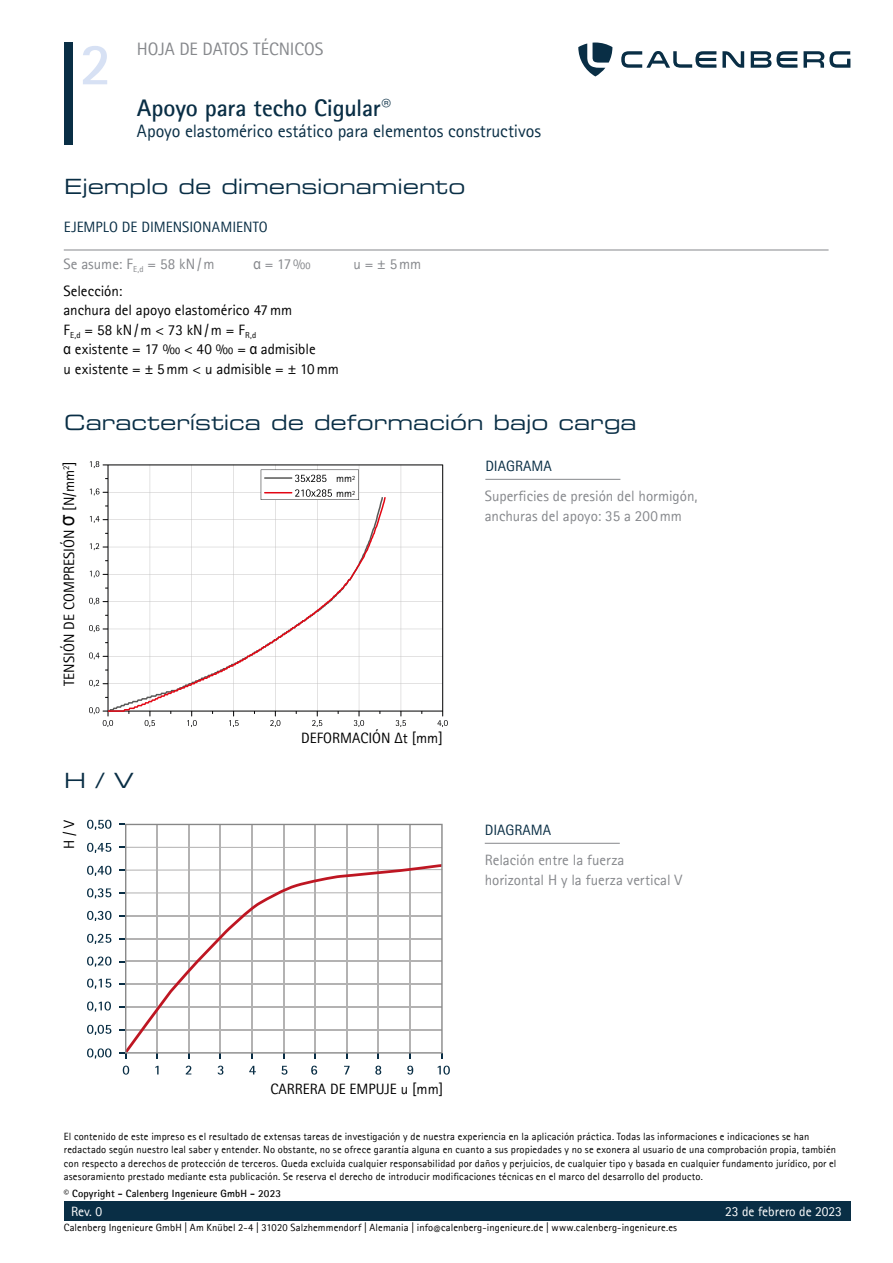
<style>
.page{position:relative;width:893px;height:1263px;background:#fff}
.page>*{position:absolute;margin:0;border:0;box-sizing:border-box;transform-origin:0 0}
.t1{font:700 59.55px "Rotis Sans Serif Pro";color:#d7e1f4}
.t2{font:700 24px "Rotis Sans Serif Pro";letter-spacing:-.01em;color:#092e45}
.t3{font:21px "Eurostile LT Pro Ex 2";color:#092e45}
.t4{font:18px "Rotis Sans Serif Pro";letter-spacing:-.005em;color:#092e45}
.t5{font:18px "Rotis Sans Serif Pro";letter-spacing:-.005em;color:#86888c}
.t6{font:15px/19.5px "Rotis Sans Serif Pro";color:#000}
.t7{font:15px/19.5px "Rotis Sans Serif Pro";color:#86888c}
.t8{font:15px "Rotis Sans Serif Pro";color:#092e45}
.t9{font:13.5px "Rotis Sans Serif Pro";color:#fff}
.t10{font:10.8px "Rotis Sans Serif Pro";color:#000}
.t11{font:10.5px/13.5px "Rotis Sans Serif Pro";letter-spacing:.015em;color:#000}
.t12{font:700 10.5px "Rotis Sans Serif Pro";letter-spacing:.01em;color:#000}
.s1{font-family:"Univers LT Pro";font-weight:300;font-stretch:condensed}
.s2{font-family:"Arial Narrow"}
.s3{font-family:"Arial Narrow";font-size:21px}
.s4{font-size:9px}
</style>
<div class="page">
<div style="left:64px;top:43px;width:8px;height:102px;background:#092e45"></div>
<svg style="left:621px;top:51px;width:229px;height:17px"></svg>
<svg style="left:578px;top:43px;width:34px;height:33px"></svg>
<hr style="left:64px;top:250px;width:765px;height:1px;background:#86888c">
<svg style="left:103px;top:720px;width:10px;height:7px"></svg>
<svg style="left:145px;top:720px;width:10px;height:7px"></svg>
<svg style="left:187px;top:720px;width:10px;height:7px"></svg>
<svg style="left:229px;top:720px;width:10px;height:7px"></svg>
<svg style="left:270px;top:720px;width:10px;height:7px"></svg>
<svg style="left:312px;top:720px;width:10px;height:7px"></svg>
<svg style="left:354px;top:720px;width:10px;height:7px"></svg>
<svg style="left:396px;top:720px;width:10px;height:7px"></svg>
<svg style="left:437px;top:720px;width:11px;height:7px"></svg>
<svg style="left:89px;top:707px;width:10px;height:7px"></svg>
<svg style="left:89px;top:680px;width:10px;height:7px"></svg>
<svg style="left:89px;top:652px;width:11px;height:7px"></svg>
<svg style="left:89px;top:625px;width:10px;height:7px"></svg>
<svg style="left:89px;top:598px;width:10px;height:7px"></svg>
<svg style="left:90px;top:570px;width:9px;height:7px"></svg>
<svg style="left:90px;top:543px;width:9px;height:7px"></svg>
<svg style="left:90px;top:516px;width:10px;height:7px"></svg>
<svg style="left:90px;top:488px;width:9px;height:7px"></svg>
<svg style="left:90px;top:461px;width:9px;height:7px"></svg>
<svg style="left:103px;top:464px;width:340px;height:252px"></svg>
<svg style="left:108px;top:497px;width:278px;height:214px"></svg>
<svg style="left:261px;top:470px;width:98px;height:30px"></svg>
<hr style="left:485px;top:479px;width:135px;height:1px;background:#86888c">
<svg style="left:120px;top:1052px;width:6px;height:7px"></svg>
<svg style="left:251px;top:1053px;width:2px;height:6px"></svg>
<svg style="left:314px;top:1053px;width:2px;height:6px"></svg>
<svg style="left:441px;top:1053px;width:2px;height:6px"></svg>
<svg style="left:123px;top:1066px;width:6px;height:9px"></svg>
<svg style="left:155px;top:1066px;width:4px;height:8px"></svg>
<svg style="left:186px;top:1066px;width:5px;height:8px"></svg>
<svg style="left:218px;top:1066px;width:5px;height:9px"></svg>
<svg style="left:249px;top:1066px;width:7px;height:8px"></svg>
<svg style="left:281px;top:1066px;width:6px;height:9px"></svg>
<svg style="left:311px;top:1066px;width:6px;height:9px"></svg>
<svg style="left:344px;top:1066px;width:6px;height:8px"></svg>
<svg style="left:375px;top:1066px;width:6px;height:9px"></svg>
<svg style="left:407px;top:1066px;width:6px;height:9px"></svg>
<svg style="left:438px;top:1066px;width:12px;height:9px"></svg>
<svg style="left:87px;top:1048px;width:24px;height:10px"></svg>
<svg style="left:87px;top:1025px;width:24px;height:10px"></svg>
<svg style="left:87px;top:1001px;width:24px;height:11px"></svg>
<svg style="left:87px;top:978px;width:24px;height:11px"></svg>
<svg style="left:87px;top:956px;width:24px;height:11px"></svg>
<svg style="left:87px;top:934px;width:24px;height:10px"></svg>
<svg style="left:87px;top:911px;width:24px;height:10px"></svg>
<svg style="left:87px;top:888px;width:24px;height:10px"></svg>
<svg style="left:87px;top:866px;width:24px;height:10px"></svg>
<svg style="left:87px;top:843px;width:24px;height:10px"></svg>
<svg style="left:87px;top:820px;width:24px;height:10px"></svg>
<svg style="left:125px;top:824px;width:318px;height:229px"></svg>
<hr style="left:485px;top:843px;width:135px;height:1px;background:#86888c">
<div style="left:64px;top:1201px;width:786px;height:19px;background:#092e45"></div>
<h1 class="t1" style="left:80px;top:26px;width:34px">2</h1>
<h3 class="t5" style="left:137px;top:38px;width:188px">HOJA DE DATOS TÉCNICOS</h3>
<h2 class="t2" style="left:137px;top:92px;width:256px">Apoyo para techo Cigular<span class="s1">®</span></h2>
<h3 class="t4" style="left:137px;top:121px;width:406px">Apoyo elastomérico estático para elementos constructivos</h3>
<h3 class="t3" style="left:64px;top:172px;width:403px">Ejemplo de dimensionamiento</h3>
<h3 class="t8" style="left:64px;top:218px;width:206px">EJEMPLO DE DIMENSIONAMIENTO</h3>
<h3 class="t7" style="left:63px;top:254px;width:153px">Se asume: F<sub>E,d</sub> = 58 kN/m</h3>
<h3 class="t7" style="left:253px;top:254px;width:59px"><span class="s2">α</span> = 17‰</h3>
<h3 class="t7" style="left:353px;top:254px;width:69px">u = ± 5mm</h3>
<h3 class="t6" style="left:63px;top:281px;width:277px">Selección:<br>anchura del apoyo elastomérico 47mm<br>F<sub>E,d</sub> = 58 kN/m &lt; 73 kN/m = F<sub>R,d<br></sub><span class="s2">α</span> existente = 17 ‰ &lt; 40 ‰ = <span class="s2">α</span> admisible<br>u existente = ± 5mm &lt; u admisible = ± 10mm</h3>
<h3 class="t3" style="left:64px;top:408px;width:574px">Característica de deformación bajo carga</h3>
<h3 class="t6" style="left:60px;top:686px;width:226px;rotate:-90deg">TENSIÓN DE COMPRESIÓN <span class="s3">σ</span> [N/mm<sup>2</sup>]</h3>
<h3 class="t8" style="left:485px;top:458px;width:68px">DIAGRAMA</h3>
<p class="t10" style="left:336px;top:472px;width:21px">mm<sup>2</sup></p>
<p class="t10" style="left:336px;top:487px;width:21px">mm<sup>2</sup></p>
<h3 class="t7" style="left:485px;top:487px;width:214px">Superficies de presión del hormigón, anchuras del apoyo: 35 a 200mm</h3>
<h3 class="t3" style="left:64px;top:766px;width:71px">H / V</h3>
<h3 class="t6" style="left:301px;top:728px;width:143px">DEFORMACIÓN ∆t [mm]</h3>
<h3 class="t6" style="left:60px;top:849px;width:31px;rotate:-90deg">H / V</h3>
<h3 class="t8" style="left:485px;top:821px;width:68px">DIAGRAMA</h3>
<h3 class="t7" style="left:485px;top:850px;width:199px">Relación entre la fuerza horizontal H y la fuerza vertical V</h3>
<h3 class="t6" style="left:270px;top:1079px;width:174px">CARRERA DE EMPUJE u [mm]</h3>
<p class="t11" style="left:64px;top:1129px;width:774px">El contenido de este impreso es el resultado de extensas tareas de investigación y de nuestra experiencia en la aplicación práctica. Todas las informaciones e indicaciones se han redactado según nuestro leal saber y entender. No obstante, no se ofrece garantía alguna en cuanto a sus propiedades y no se exonera al usuario de una comprobación propia, también con respecto a derechos de protección de terceros. Queda excluida cualquier responsabilidad por daños y perjuicios, de cualquier tipo y basada en cualquier fundamento jurídico, por el asesoramiento prestado mediante esta publicación. Se reserva el derecho de introducir modificaciones técnicas en el marco del desarrollo del producto.</p>
<p class="t12" style="left:64px;top:1187px;width:219px">© Copyright - Calenberg Ingenieure GmbH - 2023</p>
<p class="t11" style="left:64px;top:1221px;width:615px">Calenberg Ingenieure GmbH | Am Knübel 2-4 | 31020 Salzhemmendorf | Alemania | info<span class="s4">@</span>calenberg-ingenieure.de | www.calenberg-ingenieure.es</p>
<p class="t9" style="left:71px;top:1203px;width:33px">Rev. 0</p>
<p class="t9" style="left:725px;top:1203px;width:118px">23 de febrero de 2023</p>
</div>
